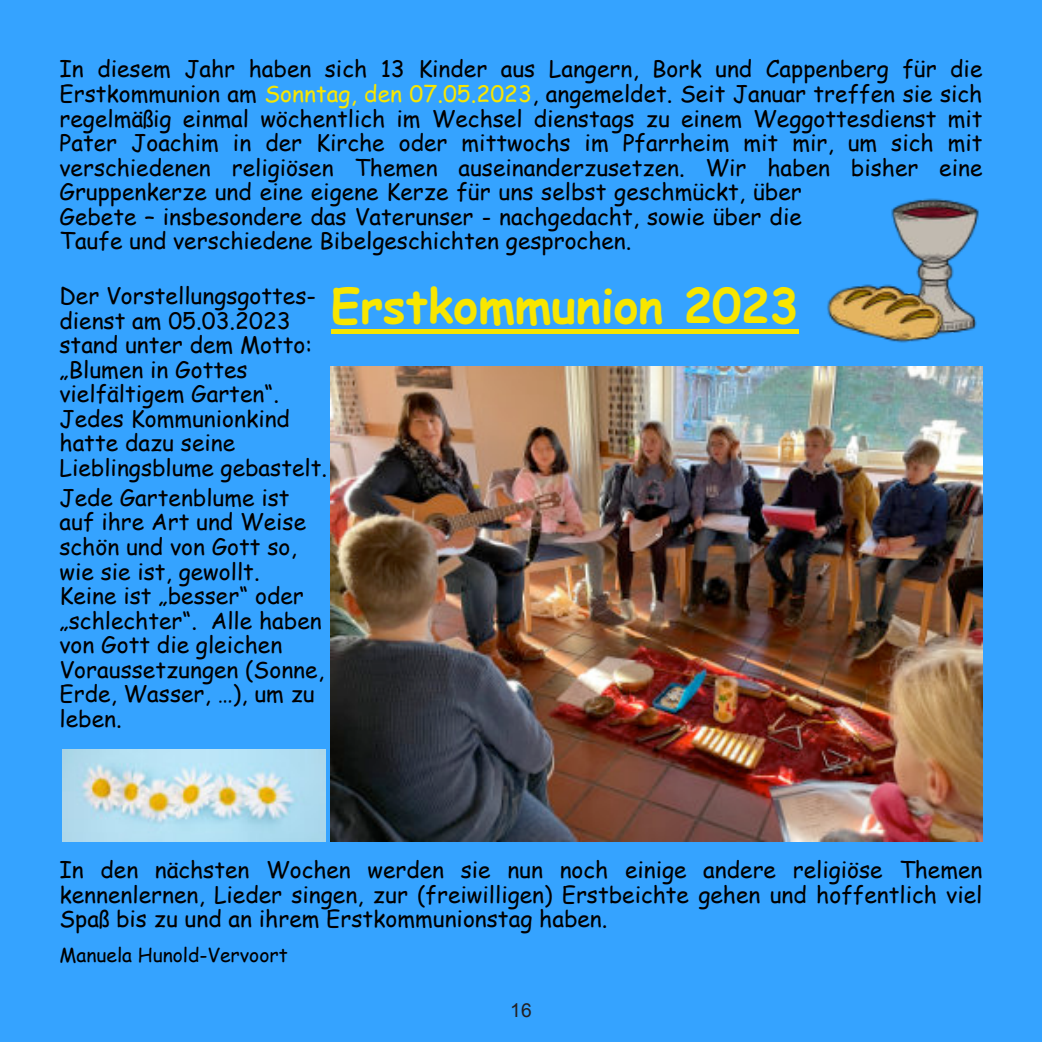
<style>
.page{position:relative;width:1042px;height:1042px;background:#35a3ff}
.page>*{position:absolute;margin:0;border:0;box-sizing:border-box;transform-origin:0 0}
.t1{font:700 47.07px "Comic Sans MS";color:#f8e600}
.t2{font:22.75px/24.5px "Comic Sans MS";color:#000}
.t3{font:19.25px "Comic Sans MS";color:#000}
.t4{font:19.25px "Arial";color:#231f20}
.s1{color:#f8e600}
</style>
<div class="page">
<img style="left:62px;top:749px;width:264px;height:92px">
<hr style="left:331px;top:329px;width:468px;height:4px;background:#f8e600">
<img style="left:827px;top:198px;width:152px;height:145px">
<img style="left:331px;top:366px;width:651px;height:475px">
<p class="t2" style="left:60px;top:59px;width:924px">In diesem Jahr haben sich 13 Kinder aus Langern, Bork und Cappenberg für die Erstkommunion am <span class="s1">Sonntag, den 07.05.2023</span>, angemeldet. Seit Januar treffen sie sich regelmäßig einmal wöchentlich im Wechsel dienstags zu einem Weggottesdienst mit Pater Joachim in der Kirche oder mittwochs im Pfarrheim mit mir, um sich mit verschiedenen religiösen Themen auseinanderzusetzen. Wir haben bisher eine Gruppenkerze und eine eigene Kerze für uns selbst geschmückt, über<br>Gebete – insbesondere das Vaterunser - nachgedacht, sowie über die<br>Taufe und verschiedene Bibelgeschichten gesprochen.</p>
<h1 class="t1" style="left:331px;top:285px;width:469px">Erstkommunion 2023</h1>
<p class="t2" style="left:60px;top:286px;width:269px">Der Vorstellungsgottes&shy;dienst am 05.03.2023 stand unter dem Motto: „Blumen in Gottes vielfältigem Garten“.<br>Jedes Kommunionkind hatte dazu seine<br>Lieblingsblume gebastelt.</p>
<p class="t2" style="left:60px;top:488px;width:266px">Jede Gartenblume ist auf ihre Art und Weise schön und von Gott so, wie sie ist, gewollt.<br>Keine ist „besser“ oder „schlechter“. Alle haben von Gott die gleichen<br>Voraussetzungen (Sonne,<br>Erde, Wasser, …), um zu leben.</p>
<p class="t2" style="left:60px;top:860px;width:924px;text-align:justify">In den nächsten Wochen werden sie nun noch einige andere religiöse Themen kennenlernen, Lieder singen, zur (freiwilligen) Erstbeichte gehen und hoffentlich viel Spaß bis zu und an ihrem Erstkommunionstag haben.</p>
<p class="t3" style="left:60px;top:946px;width:230px">Manuela Hunold-Vervoort</p>
<p class="t4" style="left:510px;top:1003px;width:23px">16</p>
</div>
